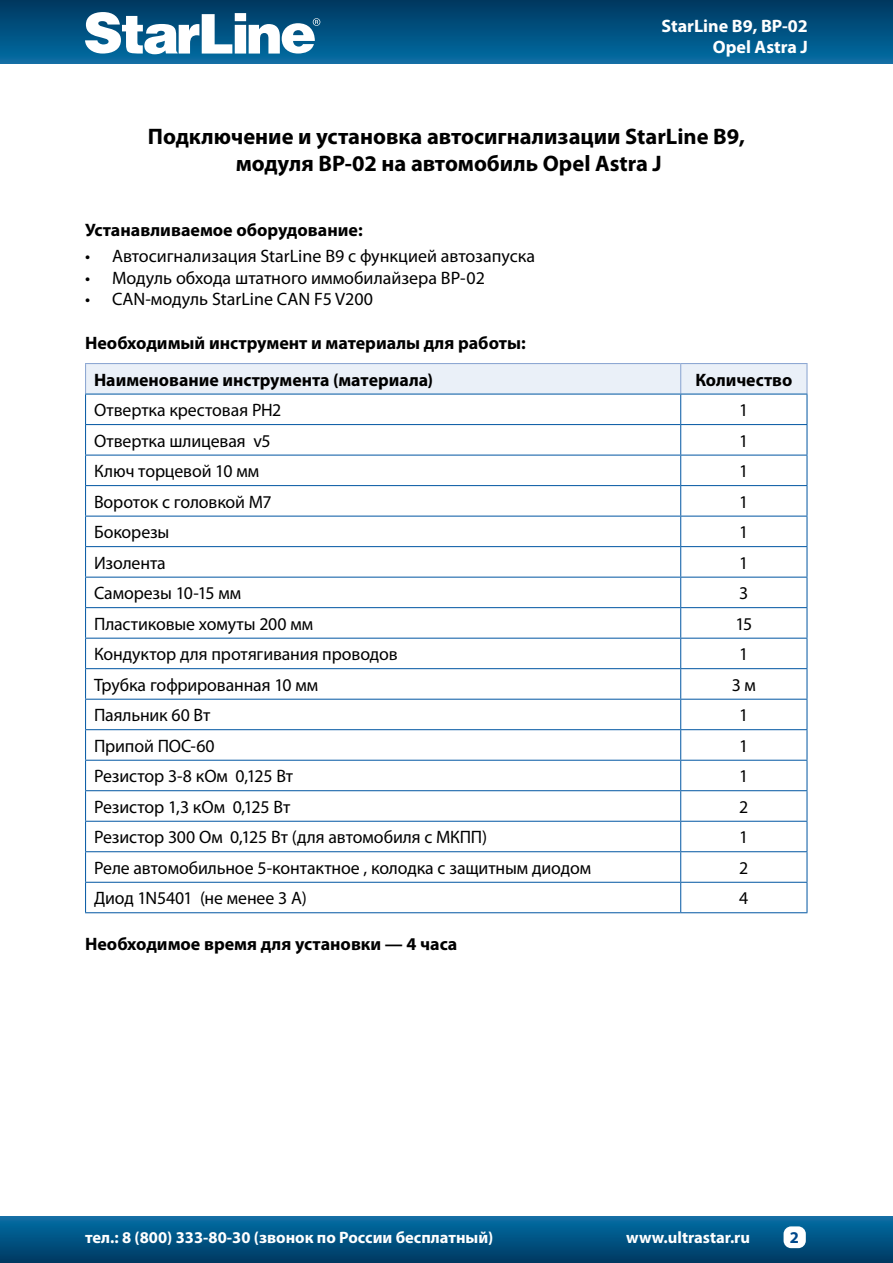
<style>
.page{position:relative;width:893px;height:1263px;background:#fff}
.page>*{position:absolute;margin:0;border:0;box-sizing:border-box;transform-origin:0 0}
.t1{font:700 22.5px/27px "Myriad Pro";color:#000;text-align:center}
.t2{font:18px "Myriad Pro";letter-spacing:-.005em;color:#000}
.t3{font:700 18px/37px "Myriad Pro";color:#000}
.t4{font:700 18px/21.6px "Myriad Pro";color:#fff;text-align:right}
.t5{font:700 16.5px "Myriad Pro";color:#fff}
.t6{font:700 16.5px "Myriad Pro";color:#00498c}
</style>
<div class="page">
<div style="left:0;top:0;width:893px;height:64px;background:linear-gradient(to bottom,#00375f,#066ea4)"></div>
<div style="left:0;top:1216px;width:893px;height:47px;background:linear-gradient(to bottom,#066fa6,#003861)"></div>
<svg style="left:85px;top:12px;width:235px;height:42px"></svg>
<div style="left:783px;top:1226px;width:23px;height:22px;background:#fff;border-radius:8px"></div>
<div style="left:86px;top:364px;width:720px;height:30px;background:#eaf0f8"></div>
<svg style="left:86px;top:395px;width:721px;height:517px"></svg>
<hr style="left:680px;top:394px;width:1px;height:30px;background:#0056a2">
<hr style="left:85px;top:424px;width:596px;height:1px;background:#0056a2">
<hr style="left:681px;top:424px;width:126px;height:1px;background:#0056a2">
<hr style="left:680px;top:425px;width:1px;height:30px;background:#0056a2">
<hr style="left:85px;top:455px;width:596px;height:1px;background:#0056a2">
<hr style="left:681px;top:455px;width:126px;height:1px;background:#0056a2">
<hr style="left:680px;top:455px;width:1px;height:30px;background:#0056a2">
<hr style="left:85px;top:485px;width:596px;height:1px;background:#0056a2">
<hr style="left:681px;top:485px;width:126px;height:1px;background:#0056a2">
<hr style="left:680px;top:486px;width:1px;height:30px;background:#0056a2">
<hr style="left:85px;top:516px;width:596px;height:1px;background:#0056a2">
<hr style="left:681px;top:516px;width:126px;height:1px;background:#0056a2">
<svg style="left:680px;top:517px;width:1px;height:29px"></svg>
<hr style="left:85px;top:546px;width:596px;height:1px;background:#0056a2">
<hr style="left:681px;top:546px;width:126px;height:1px;background:#0056a2">
<hr style="left:680px;top:547px;width:1px;height:30px;background:#0056a2">
<hr style="left:85px;top:577px;width:596px;height:1px;background:#0056a2">
<hr style="left:681px;top:577px;width:126px;height:1px;background:#0056a2">
<svg style="left:680px;top:578px;width:1px;height:29px"></svg>
<hr style="left:85px;top:607px;width:596px;height:1px;background:#0056a2">
<hr style="left:681px;top:607px;width:126px;height:1px;background:#0056a2">
<hr style="left:680px;top:608px;width:1px;height:30px;background:#0056a2">
<hr style="left:85px;top:638px;width:596px;height:1px;background:#0056a2">
<hr style="left:681px;top:638px;width:126px;height:1px;background:#0056a2">
<svg style="left:680px;top:639px;width:1px;height:29px"></svg>
<hr style="left:85px;top:668px;width:596px;height:1px;background:#0056a2">
<hr style="left:681px;top:668px;width:126px;height:1px;background:#0056a2">
<hr style="left:680px;top:669px;width:1px;height:30px;background:#0056a2">
<hr style="left:85px;top:699px;width:596px;height:1px;background:#0056a2">
<hr style="left:681px;top:699px;width:126px;height:1px;background:#0056a2">
<svg style="left:680px;top:700px;width:1px;height:29px"></svg>
<hr style="left:85px;top:729px;width:596px;height:1px;background:#0056a2">
<hr style="left:681px;top:729px;width:126px;height:1px;background:#0056a2">
<hr style="left:680px;top:730px;width:1px;height:30px;background:#0056a2">
<hr style="left:85px;top:760px;width:596px;height:1px;background:#0056a2">
<hr style="left:681px;top:760px;width:126px;height:1px;background:#0056a2">
<svg style="left:680px;top:761px;width:1px;height:29px"></svg>
<hr style="left:85px;top:790px;width:596px;height:1px;background:#0056a2">
<hr style="left:681px;top:790px;width:126px;height:1px;background:#0056a2">
<hr style="left:680px;top:791px;width:1px;height:30px;background:#0056a2">
<hr style="left:85px;top:821px;width:596px;height:1px;background:#0056a2">
<hr style="left:681px;top:821px;width:126px;height:1px;background:#0056a2">
<svg style="left:680px;top:822px;width:1px;height:29px"></svg>
<hr style="left:85px;top:851px;width:596px;height:1px;background:#0056a2">
<hr style="left:681px;top:851px;width:126px;height:1px;background:#0056a2">
<hr style="left:680px;top:852px;width:1px;height:30px;background:#0056a2">
<hr style="left:85px;top:882px;width:596px;height:1px;background:#0056a2">
<hr style="left:681px;top:882px;width:126px;height:1px;background:#0056a2">
<svg style="left:680px;top:883px;width:1px;height:29px"></svg>
<hr style="left:85px;top:912px;width:596px;height:1px;background:#0056a2">
<hr style="left:681px;top:912px;width:126px;height:1px;background:#0056a2">
<hr style="left:85px;top:363px;width:596px;height:1px;background:#8ba6d2">
<hr style="left:85px;top:364px;width:1px;height:30px;background:#8ba6d2">
<hr style="left:681px;top:363px;width:126px;height:1px;background:#8ba6d2">
<hr style="left:680px;top:364px;width:1px;height:30px;background:#8ba6d2">
<hr style="left:806px;top:364px;width:1px;height:30px;background:#8ba6d2">
<hr style="left:85px;top:394px;width:596px;height:1px;background:#0056a2">
<hr style="left:681px;top:394px;width:126px;height:1px;background:#0056a2">
<hr style="left:85px;top:394px;width:1px;height:30px;background:#0056a2">
<hr style="left:807px;top:394px;width:1px;height:30px;background:#0056a2">
<hr style="left:85px;top:425px;width:1px;height:30px;background:#0056a2">
<hr style="left:807px;top:425px;width:1px;height:30px;background:#0056a2">
<hr style="left:85px;top:455px;width:1px;height:30px;background:#0056a2">
<hr style="left:807px;top:455px;width:1px;height:30px;background:#0056a2">
<hr style="left:85px;top:486px;width:1px;height:30px;background:#0056a2">
<hr style="left:807px;top:486px;width:1px;height:30px;background:#0056a2">
<svg style="left:85px;top:517px;width:1px;height:29px"></svg>
<svg style="left:807px;top:517px;width:1px;height:29px"></svg>
<hr style="left:85px;top:547px;width:1px;height:30px;background:#0056a2">
<hr style="left:807px;top:547px;width:1px;height:30px;background:#0056a2">
<svg style="left:85px;top:578px;width:1px;height:29px"></svg>
<svg style="left:807px;top:578px;width:1px;height:29px"></svg>
<hr style="left:85px;top:608px;width:1px;height:30px;background:#0056a2">
<hr style="left:807px;top:608px;width:1px;height:30px;background:#0056a2">
<svg style="left:85px;top:639px;width:1px;height:29px"></svg>
<svg style="left:807px;top:639px;width:1px;height:29px"></svg>
<hr style="left:85px;top:669px;width:1px;height:30px;background:#0056a2">
<hr style="left:807px;top:669px;width:1px;height:30px;background:#0056a2">
<svg style="left:85px;top:700px;width:1px;height:29px"></svg>
<svg style="left:807px;top:700px;width:1px;height:29px"></svg>
<hr style="left:85px;top:730px;width:1px;height:30px;background:#0056a2">
<hr style="left:807px;top:730px;width:1px;height:30px;background:#0056a2">
<svg style="left:85px;top:761px;width:1px;height:29px"></svg>
<svg style="left:807px;top:761px;width:1px;height:29px"></svg>
<hr style="left:85px;top:791px;width:1px;height:30px;background:#0056a2">
<hr style="left:807px;top:791px;width:1px;height:30px;background:#0056a2">
<svg style="left:85px;top:822px;width:1px;height:29px"></svg>
<svg style="left:807px;top:822px;width:1px;height:29px"></svg>
<hr style="left:85px;top:852px;width:1px;height:30px;background:#0056a2">
<hr style="left:807px;top:852px;width:1px;height:30px;background:#0056a2">
<svg style="left:85px;top:883px;width:1px;height:29px"></svg>
<svg style="left:807px;top:883px;width:1px;height:29px"></svg>
<p class="t4" style="left:661px;top:14px;width:148px">StarLine B9, BP-02<br>Opel Astra J</p>
<p class="t1" style="left:148px;top:123px;width:599px">Подключение и установка автосигнализации StarLine B9, модуля BP-02 на автомобиль Opel Astra J</p>
<p class="t3" style="left:85px;top:211px;width:279px">Устанавливаемое оборудование:</p>
<p class="t2" style="left:85px;top:245px;width:452px">• Автосигнализация StarLine B9 с функцией автозапуска</p>
<p class="t2" style="left:85px;top:267px;width:401px">• Модуль обхода штатного иммобилайзера BP-02</p>
<p class="t2" style="left:85px;top:288px;width:289px">• CAN-модуль StarLine CAN F5 V200</p>
<p class="t3" style="left:94px;top:323px;width:433px;text-indent:-9px">Необходимый инструмент и материалы для работы:<br>Наименование инструмента (материала)</p>
<p class="t3" style="left:695px;top:360px;width:98px">Количество</p>
<p class="t2" style="left:94px;top:399px;width:189px">Отвертка крестовая РН2</p>
<p class="t2" style="left:739px;top:399px;width:11px">1</p>
<p class="t2" style="left:94px;top:429px;width:178px">Отвертка шлицевая v5</p>
<p class="t2" style="left:739px;top:429px;width:11px">1</p>
<p class="t2" style="left:94px;top:460px;width:167px">Ключ торцевой 10 мм</p>
<p class="t2" style="left:739px;top:460px;width:11px">1</p>
<p class="t2" style="left:94px;top:490px;width:179px">Вороток с головкой М7</p>
<p class="t2" style="left:739px;top:490px;width:11px">1</p>
<p class="t2" style="left:94px;top:521px;width:77px">Бокорезы</p>
<p class="t2" style="left:739px;top:521px;width:11px">1</p>
<p class="t2" style="left:94px;top:551px;width:73px">Изолента</p>
<p class="t2" style="left:739px;top:551px;width:11px">1</p>
<p class="t2" style="left:94px;top:582px;width:149px">Саморезы 10-15 мм</p>
<p class="t2" style="left:739px;top:582px;width:11px">3</p>
<p class="t2" style="left:94px;top:612px;width:221px">Пластиковые хомуты 200 мм</p>
<p class="t2" style="left:735px;top:612px;width:18px">15</p>
<p class="t2" style="left:94px;top:643px;width:305px">Кондуктор для протягивания проводов</p>
<p class="t2" style="left:739px;top:643px;width:11px">1</p>
<p class="t2" style="left:94px;top:673px;width:226px">Трубка гофрированная 10 мм</p>
<p class="t2" style="left:732px;top:673px;width:26px">3 м</p>
<p class="t2" style="left:94px;top:704px;width:118px">Паяльник 60 Вт</p>
<p class="t2" style="left:739px;top:704px;width:11px">1</p>
<p class="t2" style="left:94px;top:735px;width:122px">Припой ПОС-60</p>
<p class="t2" style="left:739px;top:735px;width:11px">1</p>
<p class="t2" style="left:94px;top:765px;width:201px">Резистор 3-8 кОм 0,125 Вт</p>
<p class="t2" style="left:739px;top:765px;width:11px">1</p>
<p class="t2" style="left:94px;top:796px;width:198px">Резистор 1,3 кОм 0,125 Вт</p>
<p class="t2" style="left:739px;top:796px;width:11px">2</p>
<p class="t2" style="left:94px;top:826px;width:394px">Резистор 300 Ом 0,125 Вт (для автомобиля с МКПП)</p>
<p class="t2" style="left:739px;top:826px;width:11px">1</p>
<p class="t2" style="left:94px;top:857px;width:498px">Реле автомобильное 5-контактное , колодка с защитным диодом</p>
<p class="t2" style="left:739px;top:857px;width:11px">2</p>
<p class="t2" style="left:94px;top:887px;width:214px">Диод 1N5401 (не менее 3 А)</p>
<p class="t2" style="left:739px;top:887px;width:11px">4</p>
<p class="t3" style="left:85px;top:925px;width:374px">Необходимое время для установки — 4 часа</p>
<p class="t5" style="left:85px;top:1227px;width:410px">тел.: 8 (800) 333-80-30 (звонок по России бесплатный)</p>
<p class="t5" style="left:626px;top:1227px;width:125px">www.ultrastar.ru</p>
<p class="t6" style="left:790px;top:1226px;width:11px">2</p>
</div>
